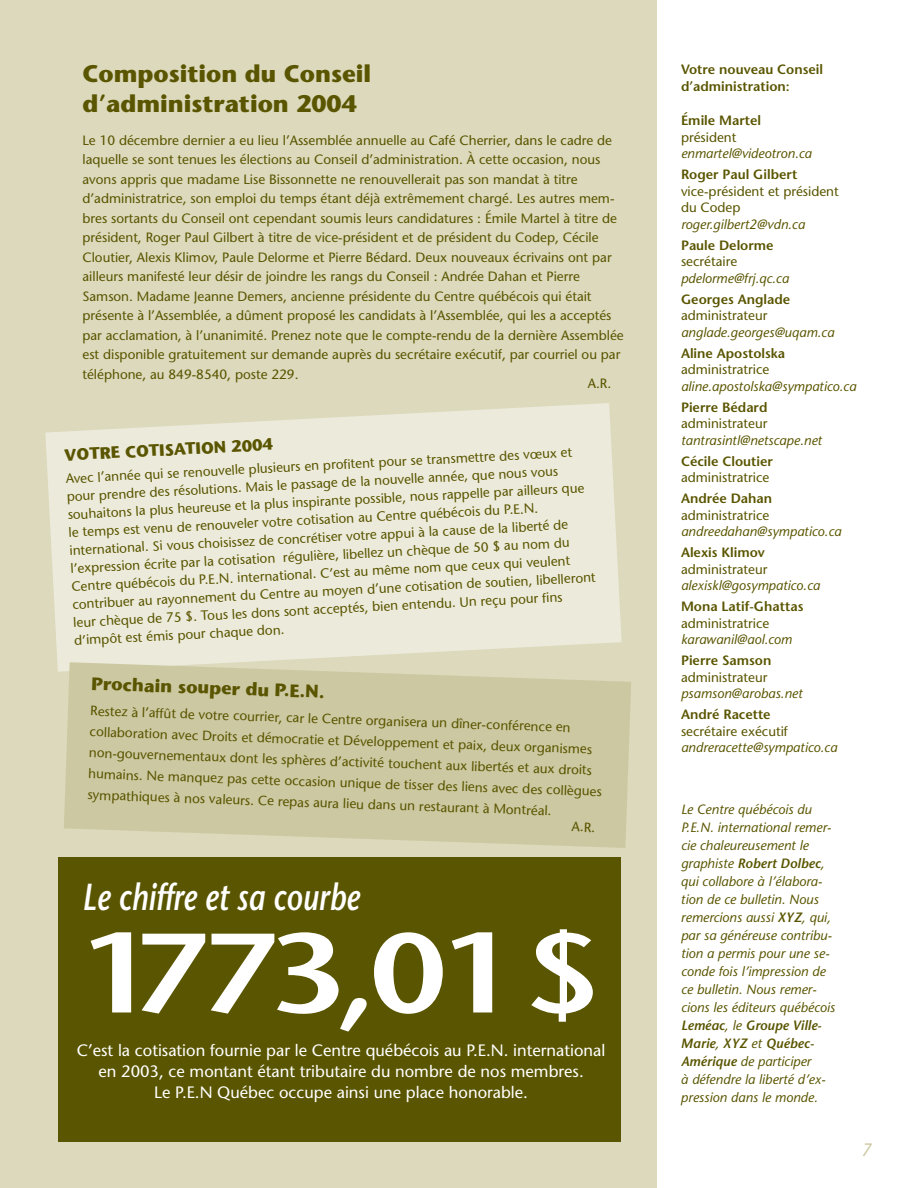
<style>
.page{position:relative;width:918px;height:1188px;background:#fff}
.page>*{position:absolute;margin:0;border:0;box-sizing:border-box;transform-origin:0 0}
.t1{font:600 112.65px "Stone Sans";letter-spacing:-.055em;color:#fff;scale:1.19 1}
.t2{font:italic 600 37.65px "Stone Sans";color:#fff;scale:.78 1}
.t3{font:700 24px/30px "Stone Sans";color:#5a5500}
.t4{font:700 18px "Stone Sans";color:#5a5500}
.t5{font:italic 18px "Stone Sans";color:#ccc8a1}
.t6{font:16.5px/21px "Stone Sans";color:#fff;text-align:center}
.t7{font:700 16.5px "Stone Sans";color:#5a5500}
.t8{font:13.5px/19.5px "Stone Sans";color:#5a5500}
.t9{font:italic 13.5px/18px "Stone Sans";color:#5a5500}
.t10{font:600 13.5px/16.5px "Stone Sans";color:#5a5500}
.s1{font-weight:600}
</style>
<div class="page">
<div style="left:0;top:0;width:657px;height:1188px;background:#dcd9bc"></div>
<svg style="left:45px;top:403px;width:577px;height:269px;background:#eae9d7"></svg>
<div style="left:58px;top:857px;width:563px;height:284px;background:#5a5500"></div>
<svg style="left:64px;top:662px;width:567px;height:186px;background:#cdcaa4"></svg>
<h3 class="t3" style="left:82px;top:61px;width:290px">Composition du Conseil d’administration 2004</h3>
<p class="t8" style="left:82px;top:132px;width:543px">Le 10 décembre dernier a eu lieu l’Assemblée annuelle au Café Cherrier, dans le cadre de laquelle se sont tenues les élections au Conseil d’administration. À cette occasion, nous avons appris que madame Lise Bissonnette ne renouvellerait pas son mandat à titre d’administratrice, son emploi du temps étant déjà extrêmement chargé. Les autres mem&shy;bres sortants du Conseil ont cependant soumis leurs candidatures : Émile Martel à titre de président, Roger Paul Gilbert à titre de vice-président et de président du Codep, Cécile Cloutier, Alexis Klimov, Paule Delorme et Pierre Bédard. Deux nouveaux écrivains ont par ailleurs manifesté leur désir de joindre les rangs du Conseil : Andrée Dahan et Pierre Samson. Madame Jeanne Demers, ancienne présidente du Centre québécois qui était présente à l’Assemblée, a dûment proposé les candidats à l’Assemblée, qui les a acceptés par acclamation, à l’unanimité. Prenez note que le compte-rendu de la dernière Assemblée est disponible gratuitement sur demande auprès du secrétaire exécutif, par courriel ou par téléphone, au 849-8540, poste 229.</p>
<p class="t8" style="left:588px;top:375px;width:25px">A.R.</p>
<p class="t7" style="left:64px;top:449px;width:210px;rotate:-3deg">VOTRE COTISATION 2004</p>
<p class="t8" style="left:65px;top:471px;width:525px;line-height:18px;rotate:-3deg">Avec l’année qui se renouvelle plusieurs en profitent pour se transmettre des vœux et pour prendre des résolutions. Mais le passage de la nouvelle année, que nous vous souhaitons la plus heureuse et la plus inspirante possible, nous rappelle par ailleurs que le temps est venu de renouveler votre cotisation au Centre québécois du P.E.N. international. Si vous choisissez de concrétiser votre appui à la cause de la liberté de l’expression écrite par la cotisation régulière, libellez un chèque de 50 $ au nom du Centre québécois du P.E.N. international. C’est au même nom que ceux qui veulent contribuer au rayonnement du Centre au moyen d’une cotisation de soutien, libelleront leur chèque de 75 $. Tous les dons sont acceptés, bien entendu. Un reçu pour fins d’impôt est émis pour chaque don.</p>
<h3 class="t4" style="left:92px;top:677px;width:235px;rotate:2deg">Prochain souper du P.E.N.</h3>
<p class="t8" style="left:91px;top:701px;width:515px;line-height:21px;rotate:2deg">Restez à l’affût de votre courrier, car le Centre organisera un dîner-conférence en collaboration avec Droits et démocratie et Développement et paix, deux organismes non-gouvernementaux dont les sphères d’activité touchent aux libertés et aux droits humains. Ne manquez pas cette occasion unique de tisser des liens avec des collègues sympathiques à nos valeurs. Ce repas aura lieu dans un restaurant à Montréal.</p>
<p class="t8" style="left:572px;top:818px;width:25px;rotate:2deg">A.R.</p>
<h2 class="t2" style="left:82px;top:882px;width:357px">Le chiffre et sa courbe</h2>
<h1 class="t1" style="left:78px;top:930px;width:440px">1773,01$</h1>
<p class="t6" style="left:77px;top:1041px;width:530px">C’est la cotisation fournie par le Centre québécois au P.E.N. international en 2003, ce montant étant tributaire du nombre de nos membres.<br>Le P.E.N Québec occupe ainsi une place honorable.</p>
<p class="t10" style="left:681px;top:63px;width:144px">Votre nouveau Conseil d’administration:</p>
<p class="t10" style="left:681px;top:114px;width:82px">Émile Martel</p>
<p class="t8" style="left:681px;top:129px;width:57px">président</p>
<p class="t9" style="left:681px;top:146px;width:132px">enmartel@videotron.ca</p>
<p class="t10" style="left:681px;top:168px;width:118px">Roger Paul Gilbert</p>
<p class="t8" style="left:681px;top:184px;width:159px;line-height:16.5px">vice-président et président du Codep</p>
<p class="t9" style="left:681px;top:217px;width:126px">roger.gilbert2@vdn.ca</p>
<p class="t10" style="left:681px;top:238px;width:94px">Paule Delorme</p>
<p class="t8" style="left:681px;top:253px;width:58px">secrétaire</p>
<p class="t9" style="left:681px;top:271px;width:109px">pdelorme@frj.qc.ca</p>
<p class="t10" style="left:681px;top:292px;width:111px">Georges Anglade</p>
<p class="t8" style="left:681px;top:307px;width:88px">administrateur</p>
<p class="t9" style="left:681px;top:325px;width:155px">anglade.georges@uqam.ca</p>
<p class="t10" style="left:681px;top:346px;width:106px">Aline Apostolska</p>
<p class="t8" style="left:681px;top:361px;width:90px">administratrice</p>
<p class="t9" style="left:681px;top:379px;width:177px">aline.apostolska@sympatico.ca</p>
<p class="t10" style="left:681px;top:400px;width:88px">Pierre Bédard</p>
<p class="t8" style="left:681px;top:415px;width:88px">administrateur</p>
<p class="t9" style="left:681px;top:433px;width:143px">tantrasintl@netscape.net</p>
<p class="t10" style="left:681px;top:454px;width:93px">Cécile Cloutier</p>
<p class="t8" style="left:681px;top:469px;width:90px">administratrice</p>
<p class="t10" style="left:681px;top:492px;width:93px">Andrée Dahan</p>
<p class="t8" style="left:681px;top:507px;width:90px">administratrice</p>
<p class="t9" style="left:681px;top:524px;width:162px">andreedahan@sympatico.ca</p>
<p class="t10" style="left:681px;top:546px;width:85px">Alexis Klimov</p>
<p class="t8" style="left:681px;top:561px;width:88px">administrateur</p>
<p class="t9" style="left:681px;top:578px;width:141px">alexiskl@gosympatico.ca</p>
<p class="t10" style="left:681px;top:600px;width:124px">Mona Latif-Ghattas</p>
<p class="t8" style="left:681px;top:615px;width:90px">administratrice</p>
<p class="t9" style="left:681px;top:632px;width:113px">karawanil@aol.com</p>
<p class="t10" style="left:681px;top:654px;width:92px">Pierre Samson</p>
<p class="t8" style="left:681px;top:669px;width:88px">administrateur</p>
<p class="t9" style="left:681px;top:686px;width:123px">psamson@arobas.net</p>
<p class="t10" style="left:681px;top:708px;width:91px">André Racette</p>
<p class="t8" style="left:681px;top:723px;width:108px">secrétaire exécutif</p>
<p class="t9" style="left:681px;top:740px;width:158px">andreracette@sympatico.ca</p>
<p class="t9" style="left:681px;top:802px;width:156px">Le Centre québécois du<br>P.E.N. international remer&shy;cie chaleureusement le graphiste <span class="s1">Robert Dolbec</span>, qui collabore à l’élabora&shy;tion de ce bulletin. Nous remercions aussi <span class="s1">XYZ</span>, qui, par sa généreuse contribu&shy;tion a permis pour une se&shy;conde fois l’impression de ce bulletin. Nous remer&shy;cions les éditeurs québécois<br><span class="s1">Leméac</span>, le <span class="s1">Groupe Ville-<br>Marie</span>, <span class="s1">XYZ</span> et <span class="s1">Québec-<br>Amérique</span> de participer<br>à défendre la liberté d’ex&shy;pression dans le monde.</p>
<h3 class="t5" style="left:861px;top:1143px;width:12px">7</h3>
</div>
